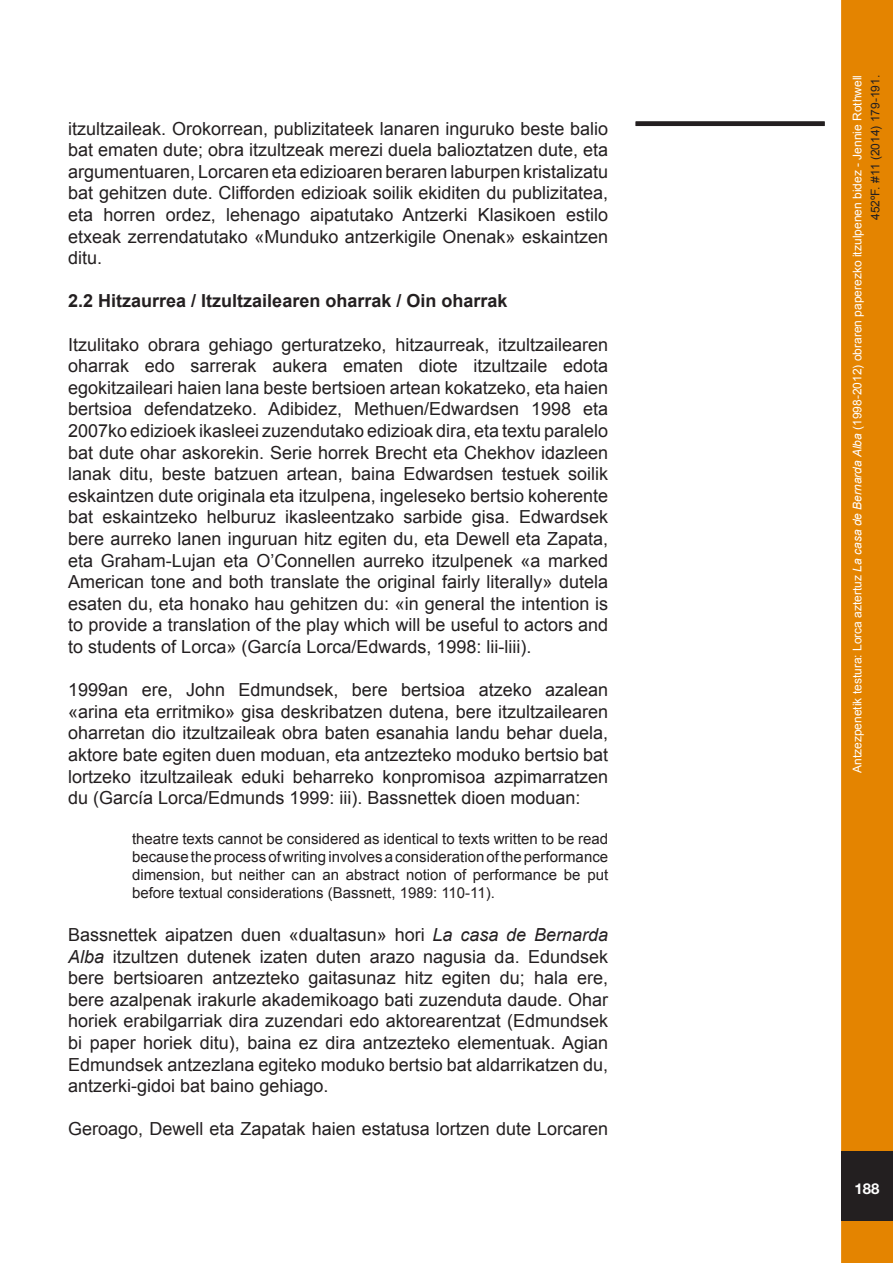
<style>
.page{position:relative;width:893px;height:1263px;background:#fff}
.page>*{position:absolute;margin:0;border:0;box-sizing:border-box;transform-origin:0 0}
.t1{font:18px/21.6px "Arial";color:#231f20;text-align:justify}
.t2{font:700 18px "Arial";color:#231f20}
.t3{font:15px/18px "Arial";color:#231f20;text-align:justify}
.t4{font:700 15px "Helvetica Neue";color:#fff}
.t5{font:12px/18px "Arial";color:#fff;text-align:right}
.s1{font-style:italic}
.s2{color:#231f20}
</style>
<div class="page">
<div style="left:843px;top:2px;width:48px;height:1259px;background:#e48400"></div>
<div style="left:841px;top:0;width:52px;height:1263px;border:3px solid #e48400"></div>
<div style="left:841px;top:1151px;width:52px;height:70px;background:#231f20"></div>
<div style="left:636px;top:121px;width:189px;height:5px;background:#231f20"></div>
<p class="t1" style="left:68px;top:118px;width:541px">itzultzaileak. Orokorrean, publizitateek lanaren inguruko beste balio bat ematen dute; obra itzultzeak merezi duela balioztatzen dute, eta argumentuaren, Lorcaren eta edizioaren beraren laburpen kristalizatu bat gehitzen dute. Clifforden edizioak soilik ekiditen du publizitatea, eta horren ordez, lehenago aipatutako Antzerki Klasikoen estilo etxeak zerrendatutako «Munduko antzerkigile Onenak» eskaintzen ditu.</p>
<p class="t2" style="left:68px;top:289px;width:441px">2.2 Hitzaurrea / Itzultzailearen oharrak / Oin oharrak</p>
<p class="t1" style="left:68px;top:334px;width:541px">Itzulitako obrara gehiago gerturatzeko, hitzaurreak, itzultzailearen oharrak edo sarrerak aukera ematen diote itzultzaile edota egokitzaileari haien lana beste bertsioen artean kokatzeko, eta haien bertsioa defendatzeko. Adibidez, Methuen/Edwardsen 1998 eta 2007ko edizioek ikasleei zuzendutako edizioak dira, eta textu paralelo bat dute ohar askorekin. Serie horrek Brecht eta Chekhov idazleen lanak ditu, beste batzuen artean, baina Edwardsen testuek soilik eskaintzen dute originala eta itzulpena, ingeleseko bertsio koherente bat eskaintzeko helburuz ikasleentzako sarbide gisa. Edwardsek bere aurreko lanen inguruan hitz egiten du, eta Dewell eta Zapata, eta Graham-Lujan eta O’Connellen aurreko itzulpenek «a marked American tone and both translate the original fairly literally» dutela esaten du, eta honako hau gehitzen du: «in general the intention is to provide a translation of the play which will be useful to actors and to students of Lorca» (García Lorca/Edwards, 1998: lii-liii).</p>
<p class="t1" style="left:68px;top:679px;width:541px">1999an ere, John Edmundsek, bere bertsioa atzeko azalean «arina eta erritmiko» gisa deskribatzen dutena, bere itzultzailearen oharretan dio itzultzaileak obra baten esanahia landu behar duela, aktore bate egiten duen moduan, eta antzezteko moduko bertsio bat lortzeko itzultzaileak eduki beharreko konpromisoa azpimarratzen du (García Lorca/Edmunds 1999: iii). Bassnettek dioen moduan:</p>
<p class="t3" style="left:132px;top:830px;width:478px">theatre texts cannot be considered as identical to texts written to be read because the process of writing involves a consideration of the performance dimension, but neither can an abstract notion of performance be put before textual considerations (Bassnett, 1989: 110-11).</p>
<p class="t1" style="left:68px;top:924px;width:541px">Bassnettek aipatzen duen «dualtasun» hori <span class="s1">La casa de Bernarda Alba</span> itzultzen dutenek izaten duten arazo nagusia da. Edundsek bere bertsioaren antzezteko gaitasunaz hitz egiten du; hala ere, bere azalpenak irakurle akademikoago bati zuzenduta daude. Ohar horiek erabilgarriak dira zuzendari edo aktorearentzat (Edmundsek bi paper horiek ditu), baina ez dira antzezteko elementuak. Agian Edmundsek antzezlana egiteko moduko bertsio bat aldarrikatzen du, antzerki-gidoi bat baino gehiago.</p>
<p class="t1" style="left:68px;top:1118px;width:541px">Geroago, Dewell eta Zapatak haien estatusa lortzen dute Lorcaren</p>
<p class="t5" style="left:848px;top:773px;width:699px;rotate:-90deg">Antzezpenetik testura: Lorca aztertuz <span class="s1">La casa de Bernarda Alba</span> (1998-2012) obraren paperezko itzulpenen bidez - Jennie Rothwell<br><span class="s2">452ºF. #11 (2014) 179-191.</span></p>
<p class="t4" style="left:854px;top:1179px;width:27px">188</p>
</div>
